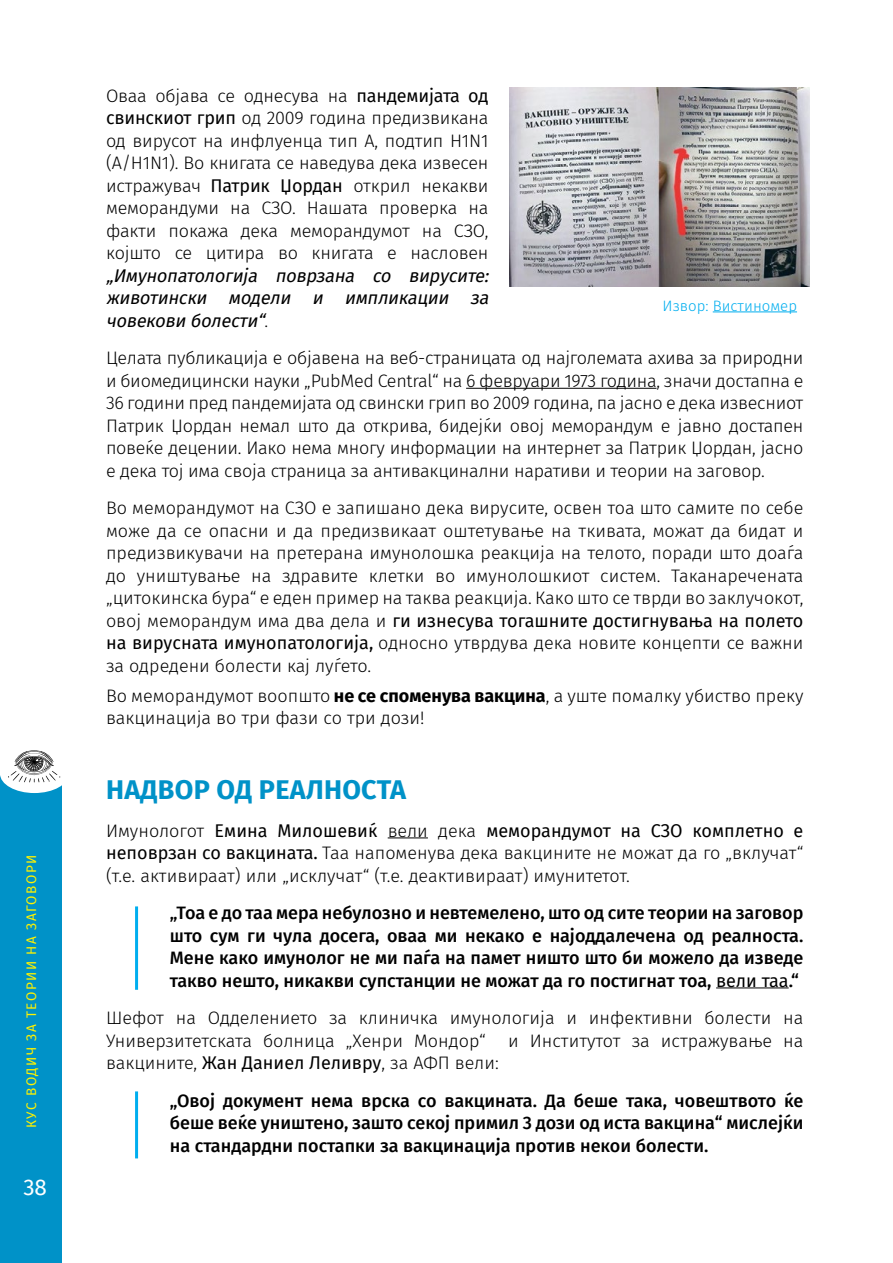
<style>
.page{position:relative;width:893px;height:1263px;background:#fff}
.page>*{position:absolute;margin:0;border:0;box-sizing:border-box;transform-origin:0 0}
.t1{font:700 27px "Fira Sans";letter-spacing:.01em;color:#0092c8}
.t2{font:22.5px "Fira Sans";color:#fff}
.t3{font:300 18px/22.5px "Fira Sans";color:#000;text-align:justify}
.t4{font:500 18px/22.5px "Fira Sans";color:#000;text-align:justify}
.t5{font:italic 18px/22.5px "Fira Sans";color:#000;text-align:justify}
.t6{font:300 15px "Fira Sans";color:#00aeef}
.t7{font:13.5px "Fira Sans";letter-spacing:.11em;color:#fff200}
.s1{font-weight:400}
.s2{font-weight:300;font-style:normal}
.s3{font-weight:700}
</style>
<div class="page">
<div style="left:0;top:775px;width:62px;height:488px;background:#0092c8"></div>
<div style="left:0;top:754px;width:69px;height:39px;background:#fff;border-radius:50%"></div>
<svg style="left:8px;top:750px;width:52px;height:32px"></svg>
<hr style="left:466px;top:388px;width:190px;height:1px;background:#000">
<hr style="left:388px;top:837px;width:40px;height:1px;background:#000">
<hr style="left:716px;top:987px;width:73px;height:1px;background:#000">
<img style="left:510px;top:88px;width:299px;height:198px">
<hr style="left:135px;top:906px;width:3px;height:84px;background:#00aeef">
<hr style="left:135px;top:1091px;width:3px;height:67px;background:#00aeef">
<hr style="left:713px;top:311px;width:84px;height:1px;background:#00aeef">
<p class="t7" style="left:21px;top:1128px;width:275px;rotate:-90deg">КУС ВОДИЧ ЗА ТЕОРИИ НА ЗАГОВОРИ</p>
<p class="t2" style="left:23px;top:1170px;width:25px">38</p>
<p class="t3" style="left:106px;top:84px;width:384px">Оваа објава се однесува на <span class="s1">пандемијата од свинскиот грип</span> од 2009 година предизвикана од вирусот на инфлуенца тип А, подтип H1N1 (A/H1N1). Во книгата се наведува дека извесен истражувач <span class="s1">Патрик Џордан</span> открил некакви меморандуми на СЗО. Нашата проверка на факти покажа дека меморандумот на СЗО, којшто се цитира во книгата е насловен</p>
<p class="t5" style="left:106px;top:264px;width:389px">„Имунопатологија поврзана со вирусите: животински модели и импликации за човекови болести“<span class="s2">.</span></p>
<p class="t3" style="left:106px;top:347px;width:699px">Целата публикација е објавена на веб-страницата од најголемата ахива за природни и биомедицински науки „PubMed Central“ на 6 февруари 1973 година, значи достапна е 36 години пред пандемијата од свински грип во 2009 година, па јасно е дека извесниот Патрик Џордан немал што да открива, бидејќи овој меморандум е јавно достапен повеќе децении. Иако нема многу информации на интернет за Патрик Џордан, јасно е дека тој има своја страница за антивакцинални наративи и теории на заговор.</p>
<p class="t3" style="left:106px;top:497px;width:699px">Во меморандумот на СЗО е запишано дека вирусите, освен тоа што самите по себе може да се опасни и да предизвикаат оштетување на ткивата, можат да бидат и предизвикувачи на претерана имунолошка реакција на телото, поради што доаѓа до уништување на здравите клетки во имунолошкиот систем. Таканаречената „цитокинска бура“ е еден пример на таква реакција. Како што се тврди во заклучокот, овој меморандум има два дела и <span class="s1">ги изнесува тогашните достигнувања на полето на вирусната имунопатологија,</span> односно утврдува дека новите концепти се важни за одредени болести кај луѓето.</p>
<p class="t3" style="left:106px;top:684px;width:699px">Во меморандумот воопшто <span class="s3">не се споменува вакцина</span>, а уште помалку убиство преку вакцинација во три фази со три дози!</p>
<p class="t6" style="left:663px;top:295px;width:136px">Извор: Вистиномер</p>
<h1 class="t1" style="left:106px;top:767px;width:302px">НАДВОР ОД РЕАЛНОСТА</h1>
<p class="t3" style="left:106px;top:819px;width:699px">Имунологот <span class="s1">Емина Милошевиќ</span> вели дека <span class="s1">меморандумот на СЗО комплетно е неповрзан со вакцината.</span> Таа напоменува дека вакцините не можат да го „вклучат“ (т.е. активираат) или „исклучат“ (т.е. деактивираат) имунитетот.</p>
<p class="t4" style="left:170px;top:901px;width:635px">„Тоа е до таа мера небулозно и невтемелено, што од сите теории на заговор што сум ги чула досега, оваа ми некако е најоддалечена од реалноста.<br>Мене како имунолог не ми паѓа на памет ништо што би можело да изведе такво нешто, никакви супстанции не можат да го постигнат тоа, <span class="s1">вели таа</span>.“</p>
<p class="t3" style="left:106px;top:1006px;width:699px">Шефот на Одделението за клиничка имунологија и инфективни болести на Универзитетската болница „Хенри Мондор“ и Институтот за истражување на вакцините, <span class="s1">Жан Даниел Леливру</span>, за АФП вели:</p>
<p class="t4" style="left:170px;top:1088px;width:635px">„Овој документ нема врска со вакцината. Да беше така, човештвото ќе беше веќе уништено, зашто секој примил 3 дози од иста вакцина“ мислејќи на стандардни постапки за вакцинација против некои болести.</p>
</div>
